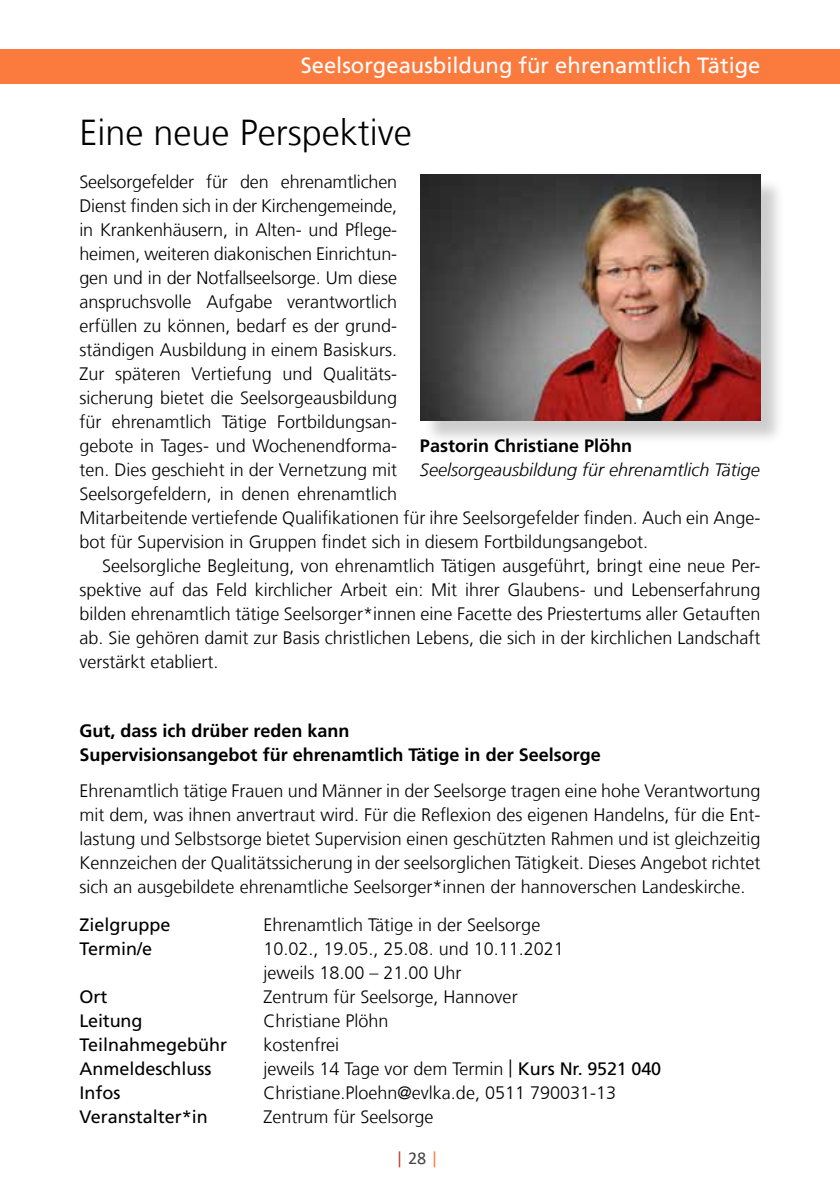
<style>
.page{position:relative;width:840px;height:1191px;background:#fff}
.page>*{position:absolute;margin:0;border:0;box-sizing:border-box;transform-origin:0 0}
.t1{font:300 36px "Frutiger LT Com";color:#000}
.t2{font:22px "Frutiger LT Com";color:#fff}
.t3{font:300 18px/24px "Frutiger LT Com";color:#000}
.t4{font:700 18px/24px "Frutiger LT Com";color:#000}
.t5{font:18px/24px "Frutiger LT Com";color:#000}
.t6{font:italic 300 18px "Frutiger LT Com";color:#000}
.t7{font:18px "Calibri";color:#414042}
.s1{font-weight:400}
.s2{color:#b64235}
.s3{color:#fb7b3f}
</style>
<div class="page">
<div style="left:0;top:50px;width:839px;height:34px;background:#fb7b3f"></div>
<div style="left:423px;top:177px;width:362px;height:268px;background:#000;opacity:.2"></div>
<img style="left:420px;top:174px;width:340px;height:246px">
<p class="t2" style="left:300px;top:53px;width:461px">Seelsorgeausbildung für ehrenamtlich Tätige</p>
<h1 class="t1" style="left:79px;top:111px;width:334px">Eine neue Perspektive</h1>
<p class="t3" style="left:79px;top:170px;width:682px">Seelsorgefelder für den ehrenamtlichen<br>Dienst finden sich in der Kirchengemeinde,<br>in Krankenhäusern, in Alten- und Pflege-<br>heimen, weiteren diakonischen Einrichtun-<br>gen und in der Notfallseelsorge. Um diese<br>anspruchsvolle Aufgabe verantwortlich<br>erfüllen zu können, bedarf es der grund-<br>ständigen Ausbildung in einem Basiskurs.<br>Zur späteren Vertiefung und Qualitäts-<br>sicherung bietet die Seelsorgeausbildung<br>für ehrenamtlich Tätige Fortbildungsan-<br>gebote in Tages- und Wochenendforma-<br>ten. Dies geschieht in der Vernetzung mit<br>Seelsorgefeldern, in denen ehrenamtlich<br>Mitarbeitende vertiefende Qualifikationen für ihre Seelsorgefelder finden. Auch ein Ange&shy;bot für Supervision in Gruppen findet sich in diesem Fortbildungsangebot.</p>
<p class="t3" style="left:79px;top:554px;width:682px;text-align:justify;text-indent:23px">Seelsorgliche Begleitung, von ehrenamtlich Tätigen ausgeführt, bringt eine neue Per&shy;spektive auf das Feld kirchlicher Arbeit ein: Mit ihrer Glaubens- und Lebenserfahrung bilden ehrenamtlich tätige Seelsorger*innen eine Facette des Priestertums aller Getauften ab. Sie gehören damit zur Basis christlichen Lebens, die sich in der kirchlichen Landschaft verstärkt etabliert.</p>
<p class="t4" style="left:420px;top:433px;width:214px">Pastorin Christiane Plöhn</p>
<p class="t6" style="left:420px;top:459px;width:341px">Seelsorgeausbildung für ehrenamtlich Tätige</p>
<p class="t4" style="left:79px;top:718px;width:522px">Gut, dass ich drüber reden kann<br>Supervisionsangebot für ehrenamtlich Tätige in der Seelsorge</p>
<p class="t3" style="left:79px;top:778px;width:682px;text-align:justify">Ehrenamtlich tätige Frauen und Männer in der Seelsorge tragen eine hohe Verantwortung mit dem, was ihnen anvertraut wird. Für die Reflexion des eigenen Handelns, für die Ent&shy;lastung und Selbstsorge bietet Supervision einen geschützten Rahmen und ist gleichzeitig Kennzeichen der Qualitätssicherung in der seelsorglichen Tätigkeit. Dieses Angebot richtet sich an ausgebildete ehrenamtliche Seelsorger*innen der hannoverschen Landeskirche.</p>
<p class="t5" style="left:79px;top:913px;width:93px">Zielgruppe<br>Termin/e</p>
<p class="t5" style="left:79px;top:985px;width:149px">Ort<br>Leitung<br>Teilnahmegebühr<br>Anmeldeschluss<br>Infos<br>Veranstalter*in</p>
<p class="t3" style="left:263px;top:913px;width:399px">Ehrenamtlich Tätige in der Seelsorge<br>10.02., 19.05., 25.08. und 10.11.2021<br>jeweils 18.00 – 21.00 Uhr<br>Zentrum für Seelsorge, Hannover<br>Christiane Plöhn<br>kostenfrei<br>jeweils 14 Tage vor dem Termin | <span class="s1">Kurs Nr. 9521 040<br></span>Christiane.Ploehn@evlka.de, 0511 790031-13<br>Zentrum für Seelsorge</p>
<p class="t7" style="left:395px;top:1145px;width:44px"><span class="s2">|</span> 28 <span class="s3">|</span></p>
</div>
